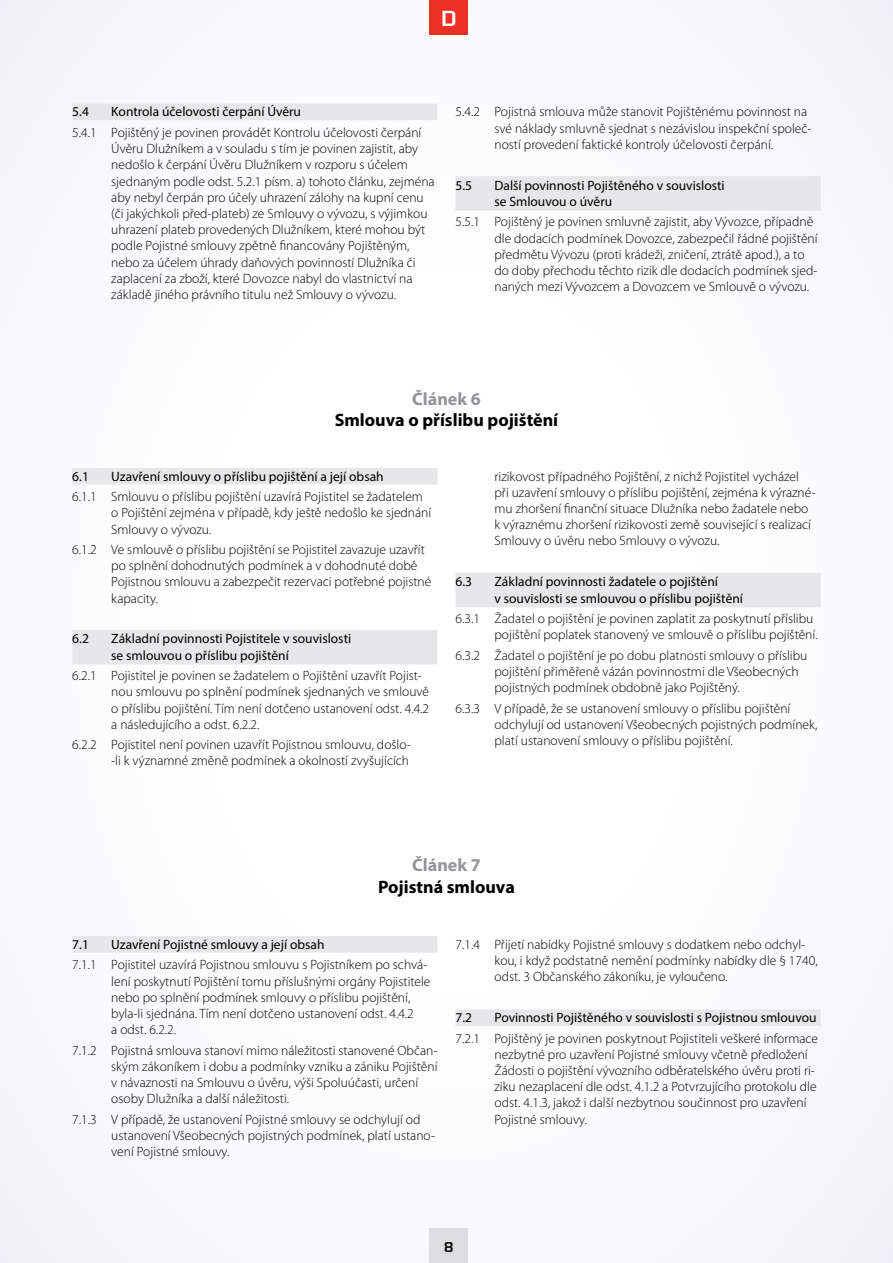
<style>
.page{position:relative;width:893px;height:1263px;background:#fff}
.page>*{position:absolute;margin:0;border:0;box-sizing:border-box;transform-origin:0 0}
.t1{font:500 22.95px "Olney";color:#fff}
.t2{font:700 18px "Myriad Pro";color:#000}
.t3{font:700 18px "Myriad Pro";color:#939598}
.t4{font:500 15px "Olney";color:#000}
.t5{font:300 13.5px/16.2px "Myriad Pro";color:#000}
.t6{font:13.5px/16.2px "Myriad Pro";color:#000}
</style>
<div class="page">
<div style="left:429px;top:1229px;width:39px;height:34px;background:#dcddde"></div>
<div style="left:429px;top:0;width:39px;height:34px;background:#ee3124"></div>
<div style="left:72px;top:104px;width:365px;height:16px;background:#e6e7e8"></div>
<div style="left:455px;top:176px;width:366px;height:35px;background:#e6e7e8"></div>
<div style="left:72px;top:468px;width:365px;height:16px;background:#e6e7e8"></div>
<div style="left:72px;top:630px;width:365px;height:34px;background:#e6e7e8"></div>
<div style="left:455px;top:573px;width:366px;height:34px;background:#e6e7e8"></div>
<div style="left:72px;top:936px;width:365px;height:16px;background:#e6e7e8"></div>
<div style="left:455px;top:1009px;width:366px;height:17px;background:#e6e7e8"></div>
<h1 class="t1" style="left:441px;top:3px;width:17px">D</h1>
<p class="t6" style="left:72px;top:104px;width:18px">5.4</p>
<p class="t6" style="left:111px;top:104px;width:191px">Kontrola účelovosti čerpání Úvěru</p>
<p class="t5" style="left:111px;top:125px;width:325px;text-indent:-39px">5.4.1 Pojištěný je povinen provádět Kontrolu účelovosti čerpání Úvěru Dlužníkem a v souladu s tím je povinen zajistit, aby nedošlo k čerpání Úvěru Dlužníkem v rozporu s účelem sjednaným podle odst. 5.2.1 písm. a) tohoto článku, zejména aby nebyl čerpán pro účely uhrazení zálohy na kupní cenu (či jakýchkoli před-plateb) ze Smlouvy o vývozu, s výjimkou uhrazení plateb provedených Dlužníkem, které mohou být podle Pojistné smlouvy zpětně financovány Pojištěným, nebo za účelem úhrady daňových povinností Dlužníka či zaplacení za zboží, které Dovozce nabyl do vlastnictví na základě jiného právního titulu než Smlouvy o vývozu.</p>
<p class="t5" style="left:494px;top:104px;width:318px;text-indent:-39px">5.4.2 Pojistná smlouva může stanovit Pojištěnému povinnost na své náklady smluvně sjednat s nezávislou inspekční společ&shy;ností provedení faktické kontroly účelovosti čerpání.</p>
<p class="t6" style="left:455px;top:177px;width:18px">5.5</p>
<p class="t6" style="left:494px;top:177px;width:232px">Další povinnosti Pojištěného v souvislosti se Smlouvou o úvěru</p>
<p class="t5" style="left:494px;top:214px;width:325px;text-indent:-39px">5.5.1 Pojištěný je povinen smluvně zajistit, aby Vývozce, případně dle dodacích podmínek Dovozce, zabezpečil řádné pojištění předmětu Vývozu (proti krádeži, zničení, ztrátě apod.), a to do doby přechodu těchto rizik dle dodacích podmínek sjed&shy;naných mezi Vývozcem a Dovozcem ve Smlouvě o vývozu.</p>
<h2 class="t3" style="left:412px;top:387px;width:70px">Článek 6</h2>
<h2 class="t2" style="left:335px;top:408px;width:225px">Smlouva o příslibu pojištění</h2>
<p class="t6" style="left:72px;top:468px;width:18px">6.1</p>
<p class="t6" style="left:111px;top:468px;width:274px">Uzavření smlouvy o příslibu pojištění a její obsah</p>
<p class="t5" style="left:111px;top:489px;width:321px;text-indent:-39px">6.1.1 Smlouvu o příslibu pojištění uzavírá Pojistitel se žadatelem o Pojištění zejména v případě, kdy ještě nedošlo ke sjednání<br>Smlouvy o vývozu.</p>
<p class="t5" style="left:111px;top:542px;width:322px;text-indent:-39px">6.1.2 Ve smlouvě o příslibu pojištění se Pojistitel zavazuje uzavřít po splnění dohodnutých podmínek a v dohodnuté době Pojistnou smlouvu a zabezpečit rezervaci potřebné pojistné kapacity.</p>
<p class="t6" style="left:72px;top:631px;width:18px">6.2</p>
<p class="t6" style="left:111px;top:631px;width:241px">Základní povinnosti Pojistitele v souvislosti se smlouvou o příslibu pojištění</p>
<p class="t5" style="left:111px;top:668px;width:319px;text-indent:-39px">6.2.1 Pojistitel je povinen se žadatelem o Pojištění uzavřít Pojist&shy;nou smlouvu po splnění podmínek sjednaných ve smlouvě o příslibu pojištění. Tím není dotčeno ustanovení odst. 4.4.2 a následujícího a odst. 6.2.2.</p>
<p class="t5" style="left:72px;top:737px;width:340px;text-align:right">6.2.2 Pojistitel není povinen uzavřít Pojistnou smlouvu, došlo--li k významné změně podmínek a okolností zvyšujících</p>
<p class="t5" style="left:494px;top:468px;width:323px">rizikovost případného Pojištění, z nichž Pojistitel vycházel při uzavření smlouvy o příslibu pojištění, zejména k výrazné&shy;mu zhoršení finanční situace Dlužníka nebo žadatele nebo k výraznému zhoršení rizikovosti země související s realizací Smlouvy o úvěru nebo Smlouvy o vývozu.</p>
<p class="t6" style="left:455px;top:573px;width:18px">6.3</p>
<p class="t6" style="left:494px;top:573px;width:250px">Základní povinnosti žadatele o pojištění<br>v souvislosti se smlouvou o příslibu pojištění</p>
<p class="t5" style="left:494px;top:611px;width:325px;text-indent:-39px">6.3.1 Žadatel o pojištění je povinen zaplatit za poskytnutí příslibu pojištění poplatek stanovený ve smlouvě o příslibu pojištění.</p>
<p class="t5" style="left:494px;top:647px;width:314px;text-indent:-39px">6.3.2 Žadatel o pojištění je po dobu platnosti smlouvy o příslibu pojištění přiměřeně vázán povinnostmi dle Všeobecných pojistných podmínek obdobně jako Pojištěný.</p>
<p class="t5" style="left:494px;top:700px;width:324px;text-indent:-39px">6.3.3 V případě, že se ustanovení smlouvy o příslibu pojištění odchylují od ustanovení Všeobecných pojistných podmínek, platí ustanovení smlouvy o příslibu pojištění.</p>
<h2 class="t3" style="left:412px;top:853px;width:70px">Článek 7</h2>
<h2 class="t2" style="left:378px;top:875px;width:138px">Pojistná smlouva</h2>
<p class="t6" style="left:72px;top:936px;width:18px">7.1</p>
<p class="t6" style="left:111px;top:936px;width:215px">Uzavření Pojistné smlouvy a její obsah</p>
<p class="t5" style="left:111px;top:957px;width:321px;text-indent:-39px">7.1.1 Pojistitel uzavírá Pojistnou smlouvu s Pojistníkem po schvá&shy;lení poskytnutí Pojištění tomu příslušnými orgány Pojistitele nebo po splnění podmínek smlouvy o příslibu pojištění, byla-li sjednána. Tím není dotčeno ustanovení odst. 4.4.2<br>a odst. 6.2.2.</p>
<p class="t5" style="left:111px;top:1042px;width:328px;text-indent:-39px">7.1.2 Pojistná smlouva stanoví mimo náležitosti stanovené Občan&shy;ským zákoníkem i dobu a podmínky vzniku a zániku Pojištění v návaznosti na Smlouvu o úvěru, výši Spoluúčasti, určení osoby Dlužníka a další náležitosti.</p>
<p class="t5" style="left:111px;top:1111px;width:325px;text-indent:-39px">7.1.3 V případě, že ustanovení Pojistné smlouvy se odchylují od ustanovení Všeobecných pojistných podmínek, platí ustano&shy;vení Pojistné smlouvy.</p>
<p class="t5" style="left:494px;top:936px;width:325px;text-indent:-39px">7.1.4 Přijetí nabídky Pojistné smlouvy s dodatkem nebo odchyl&shy;kou, i když podstatně nemění podmínky nabídky dle § 1740, odst. 3 Občanského zákoníku, je vyloučeno.</p>
<p class="t6" style="left:455px;top:1009px;width:18px">7.2</p>
<p class="t6" style="left:494px;top:1009px;width:324px">Povinnosti Pojištěného v souvislosti s Pojistnou smlouvou</p>
<p class="t5" style="left:494px;top:1030px;width:325px;text-indent:-39px">7.2.1 Pojištěný je povinen poskytnout Pojistiteli veškeré informace nezbytné pro uzavření Pojistné smlouvy včetně předložení Žádosti o pojištění vývozního odběratelského úvěru proti ri&shy;ziku nezaplacení dle odst. 4.1.2 a Potvrzujícího protokolu dle odst. 4.1.3, jakož i další nezbytnou součinnost pro uzavření Pojistné smlouvy.</p>
<p class="t4" style="left:444px;top:1237px;width:11px">8</p>
</div>
